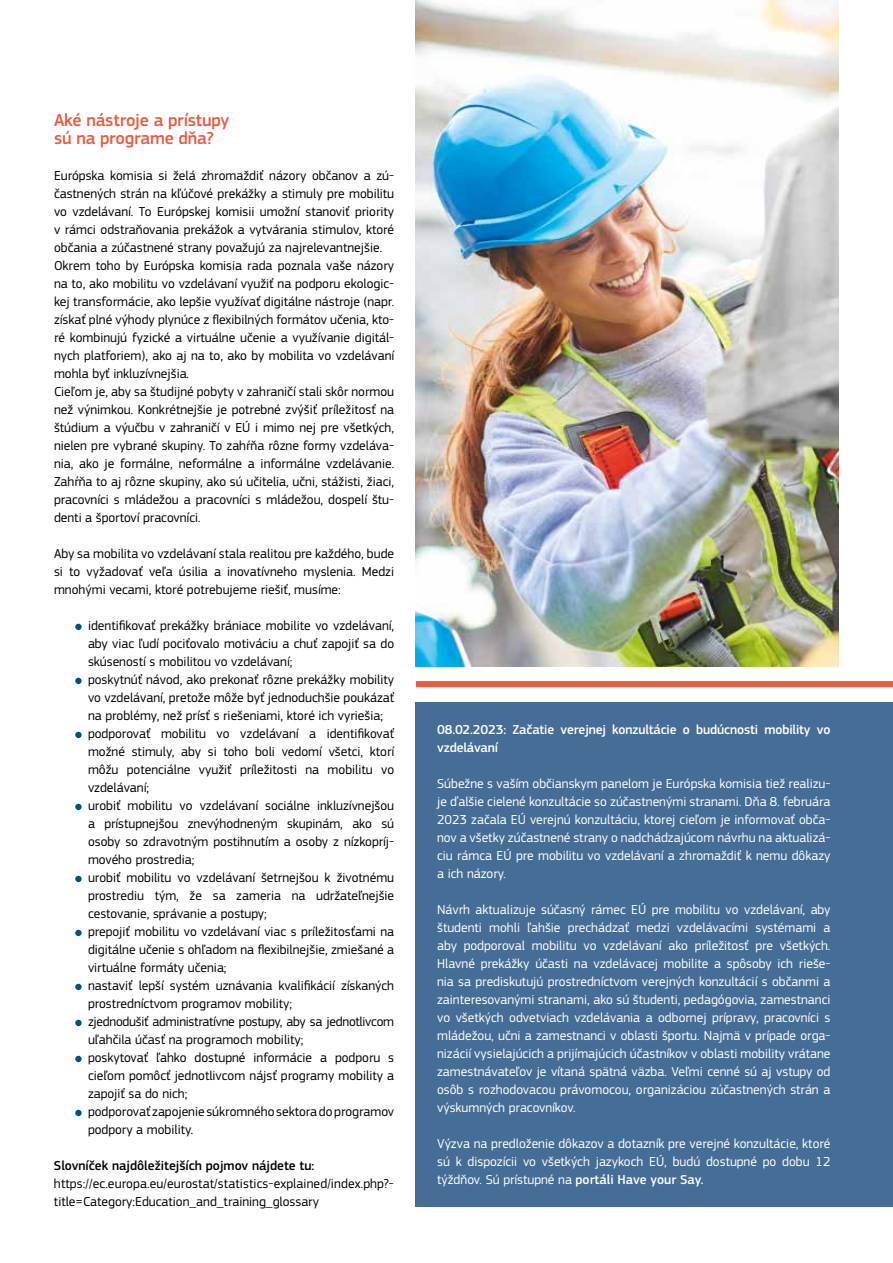
<style>
.page{position:relative;width:893px;height:1263px;background:#fff}
.page>*{position:absolute;margin:0;border:0;box-sizing:border-box;transform-origin:0 0}
.t1{font:500 18px/18px "EC Square Sans Pro";letter-spacing:-.01em;color:#eb5a41}
.t2{font:13.5px/18px "EC Square Sans Pro";color:#000}
.t3{font:13.5px/18px "EC Square Sans Pro";color:#fff;text-align:justify}
.t4{font:500 13.5px/18px "EC Square Sans Pro";letter-spacing:-.01em;color:#fff}
.t5{font:500 13.5px "EC Square Sans Pro";color:#000}
.s1{font-weight:500}
</style>
<div class="page">
<img style="left:415px;top:0;width:424px;height:666px">
<div style="left:416px;top:681px;width:477px;height:6px;background:#eb5a41"></div>
<div style="left:75px;top:624px;width:7px;height:6px;background:#005380;border-radius:50%"></div>
<div style="left:75px;top:678px;width:7px;height:6px;background:#005380;border-radius:50%"></div>
<div style="left:75px;top:732px;width:7px;height:6px;background:#005380;border-radius:50%"></div>
<div style="left:75px;top:804px;width:7px;height:6px;background:#005380;border-radius:50%"></div>
<div style="left:75px;top:876px;width:7px;height:6px;background:#005380;border-radius:50%"></div>
<div style="left:75px;top:930px;width:7px;height:6px;background:#005380;border-radius:50%"></div>
<div style="left:75px;top:984px;width:7px;height:6px;background:#005380;border-radius:50%"></div>
<div style="left:75px;top:1020px;width:7px;height:6px;background:#005380;border-radius:50%"></div>
<div style="left:75px;top:1056px;width:7px;height:6px;background:#005380;border-radius:50%"></div>
<div style="left:75px;top:1110px;width:7px;height:6px;background:#005380;border-radius:50%"></div>
<div style="left:415px;top:702px;width:478px;height:504px;background:#466d96"></div>
<h1 class="t1" style="left:54px;top:111px;width:177px">Aké nástroje a prístupy sú na programe dňa?</h1>
<p class="t2" style="left:54px;top:167px;width:342px">Európska komisia si želá zhromaždiť názory občanov a zú&shy;častnených strán na kľúčové prekážky a stimuly pre mobilitu vo vzdelávaní. To Európskej komisii umožní stanoviť priority v rámci odstraňovania prekážok a vytvárania stimulov, ktoré občania a zúčastnené strany považujú za najrelevantnejšie.<br>Okrem toho by Európska komisia rada poznala vaše názory na to, ako mobilitu vo vzdelávaní využiť na podporu ekologic&shy;kej transformácie, ako lepšie využívať digitálne nástroje (napr. získať plné výhody plynúce z flexibilných formátov učenia, kto&shy;ré kombinujú fyzické a virtuálne učenie a využívanie digitál&shy;nych platforiem), ako aj na to, ako by mobilita vo vzdelávaní mohla byť inkluzívnejšia.<br>Cieľom je, aby sa študijné pobyty v zahraničí stali skôr normou než výnimkou. Konkrétnejšie je potrebné zvýšiť príležitosť na štúdium a výučbu v zahraničí v EÚ i mimo nej pre všetkých, nielen pre vybrané skupiny. To zahŕňa rôzne formy vzdeláva&shy;nia, ako je formálne, neformálne a informálne vzdelávanie.<br>Zahŕňa to aj rôzne skupiny, ako sú učitelia, učni, stážisti, žiaci, pracovníci s mládežou a pracovníci s mládežou, dospelí štu&shy;denti a športoví pracovníci.</p>
<p class="t2" style="left:54px;top:545px;width:342px;text-align:justify">Aby sa mobilita vo vzdelávaní stala realitou pre každého, bude si to vyžadovať veľa úsilia a inovatívneho myslenia. Medzi mnohými vecami, ktoré potrebujeme riešiť, musíme:</p>
<p class="t2" style="left:88px;top:617px;width:308px">identifikovať prekážky brániace mobilite vo vzdelávaní, aby viac ľudí pociťovalo motiváciu a chuť zapojiť sa do skúseností s mobilitou vo vzdelávaní;<br>poskytnúť návod, ako prekonať rôzne prekážky mobility vo vzdelávaní, pretože môže byť jednoduchšie poukázať na problémy, než prísť s riešeniami, ktoré ich vyriešia; podporovať mobilitu vo vzdelávaní a identifikovať možné stimuly, aby si toho boli vedomí všetci, ktorí môžu potenciálne využiť príležitosti na mobilitu vo vzdelávaní;<br>urobiť mobilitu vo vzdelávaní sociálne inkluzívnejšou a prístupnejšou znevýhodneným skupinám, ako sú osoby so zdravotným postihnutím a osoby z nízkopríj&shy;mového prostredia;<br>urobiť mobilitu vo vzdelávaní šetrnejšou k životnému prostrediu tým, že sa zameria na udržateľnejšie cestovanie, správanie a postupy;<br>prepojiť mobilitu vo vzdelávaní viac s príležitosťami na digitálne učenie s ohľadom na flexibilnejšie, zmiešané a virtuálne formáty učenia;<br>nastaviť lepší systém uznávania kvalifikácií získaných prostredníctvom programov mobility;<br>zjednodušiť administratívne postupy, aby sa jednotlivcom uľahčila účasť na programoch mobility;<br>poskytovať ľahko dostupné informácie a podporu s cieľom pomôcť jednotlivcom nájsť programy mobility a zapojiť sa do nich;<br>podporovať zapojenie súkromného sektora do programov podpory a mobility.</p>
<p class="t5" style="left:54px;top:1158px;width:262px">Slovníček najdôležitejších pojmov nájdete tu:</p>
<p class="t2" style="left:54px;top:1175px;width:341px">https://ec.europa.eu/eurostat/statistics-explained/index.php?- title=Category:Education_and_training_glossary</p>
<p class="t4" style="left:437px;top:721px;width:395px">08.02.2023: Začatie verejnej konzultácie o budúcnosti mobility vo vzdelávaní</p>
<p class="t3" style="left:437px;top:775px;width:395px">Súbežne s vaším občianskym panelom je Európska komisia tiež realizu&shy;je ďalšie cielené konzultácie so zúčastnenými stranami. Dňa 8. februára 2023 začala EÚ verejnú konzultáciu, ktorej cieľom je informovať obča&shy;nov a všetky zúčastnené strany o nadchádzajúcom návrhu na aktualizá&shy;ciu rámca EÚ pre mobilitu vo vzdelávaní a zhromaždiť k nemu dôkazy a ich názory.</p>
<p class="t3" style="left:437px;top:901px;width:395px">Návrh aktualizuje súčasný rámec EÚ pre mobilitu vo vzdelávaní, aby študenti mohli ľahšie prechádzať medzi vzdelávacími systémami a aby podporoval mobilitu vo vzdelávaní ako príležitosť pre všetkých.<br>Hlavné prekážky účasti na vzdelávacej mobilite a spôsoby ich rieše&shy;nia sa prediskutujú prostredníctvom verejných konzultácií s občanmi a zainteresovanými stranami, ako sú študenti, pedagógovia, zamestnanci vo všetkých odvetviach vzdelávania a odbornej prípravy, pracovníci s mládežou, učni a zamestnanci v oblasti športu. Najmä v prípade orga&shy;nizácií vysielajúcich a prijímajúcich účastníkov v oblasti mobility vrátane zamestnávateľov je vítaná spätná väzba. Veľmi cenné sú aj vstupy od osôb s rozhodovacou právomocou, organizáciou zúčastnených strán a výskumných pracovníkov.</p>
<p class="t3" style="left:437px;top:1135px;width:395px">Výzva na predloženie dôkazov a dotazník pre verejné konzultácie, ktoré sú k dispozícii vo všetkých jazykoch EÚ, budú dostupné po dobu 12 týždňov. Sú prístupné na <span class="s1">portáli Have your Say.</span></p>
</div>
